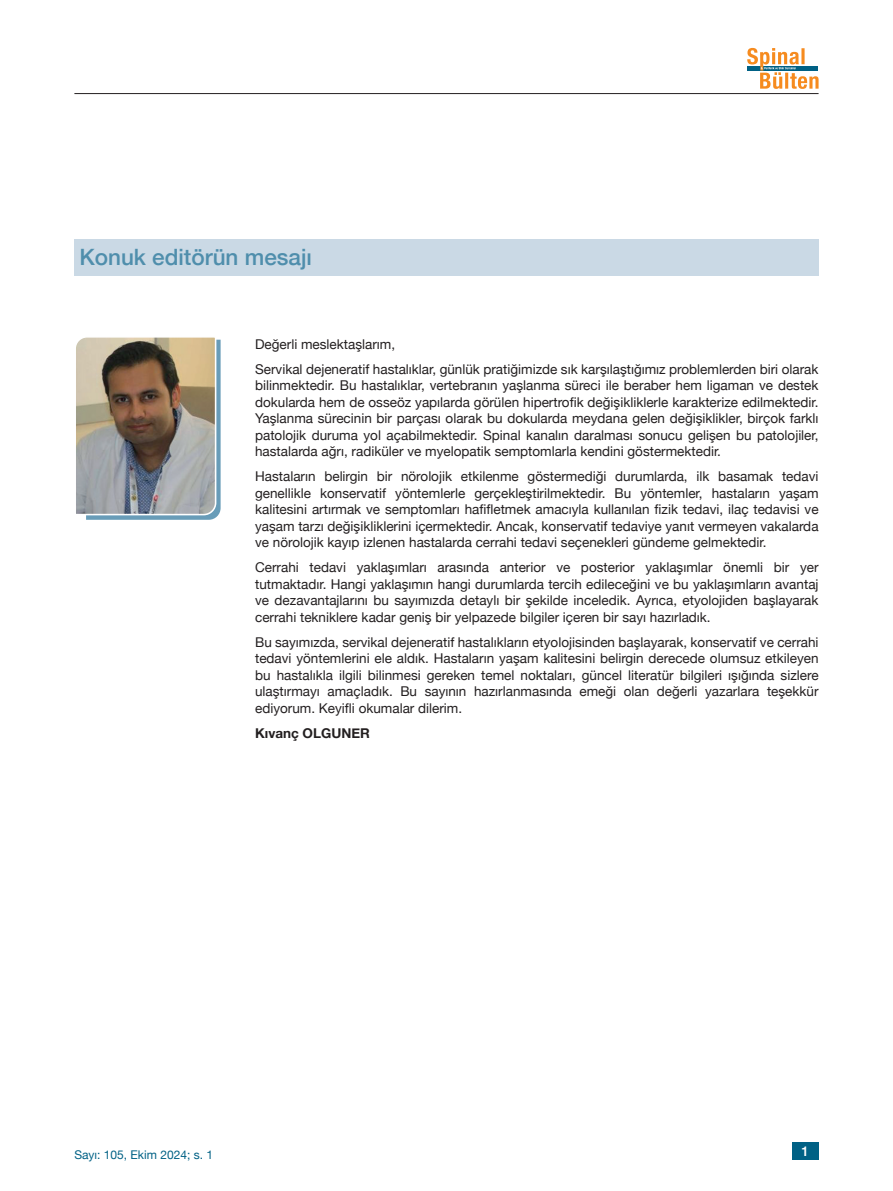
<style>
.page{position:relative;width:893px;height:1191px;background:#fff}
.page>*{position:absolute;margin:0;border:0;box-sizing:border-box;transform-origin:0 0}
.t1{font:500 22.5px "Helvetica Neue";color:#4f8eac}
.t2{font:13.5px/16.5px "Helvetica Neue";color:#231f20;text-align:justify}
.t3{font:700 13.5px "Helvetica Neue";color:#231f20}
.t4{font:500 13.5px "Helvetica Neue";color:#fff}
.t5{font:12px "Helvetica Neue";color:#006185}
</style>
<div class="page">
<svg style="left:747px;top:48px;width:72px;height:41px"></svg>
<hr style="left:74px;top:93px;width:745px;height:1px;background:#231f20">
<div style="left:792px;top:1141px;width:27px;height:18px;background:#006185"></div>
<div style="left:74px;top:239px;width:745px;height:37px;background:#cad9e5"></div>
<img style="left:76px;top:337px;width:145px;height:183px">
<h1 class="t1" style="left:79px;top:239px;width:234px">Konuk editörün mesajı</h1>
<p class="t2" style="left:255px;top:332px;width:565px;line-height:25px">Değerli meslektaşlarım,<br>Servikal dejeneratif hastalıklar, günlük pratiğimizde sık karşılaştığımız problemlerden biri olarak</p>
<p class="t2" style="left:255px;top:378px;width:565px">bilinmektedir. Bu hastalıklar, vertebranın yaşlanma süreci ile beraber hem ligaman ve destek dokularda hem de osseöz yapılarda görülen hipertrofik değişikliklerle karakterize edilmektedir.<br>Yaşlanma sürecinin bir parçası olarak bu dokularda meydana gelen değişiklikler, birçok farklı patolojik duruma yol açabilmektedir. Spinal kanalın daralması sonucu gelişen bu patolojiler, hastalarda ağrı, radiküler ve myelopatik semptomlarla kendini göstermektedir.</p>
<p class="t2" style="left:255px;top:469px;width:565px">Hastaların belirgin bir nörolojik etkilenme göstermediği durumlarda, ilk basamak tedavi genellikle konservatif yöntemlerle gerçekleştirilmektedir. Bu yöntemler, hastaların yaşam kalitesini artırmak ve semptomları hafifletmek amacıyla kullanılan fizik tedavi, ilaç tedavisi ve yaşam tarzı değişikliklerini içermektedir. Ancak, konservatif tedaviye yanıt vermeyen vakalarda ve nörolojik kayıp izlenen hastalarda cerrahi tedavi seçenekleri gündeme gelmektedir.</p>
<p class="t2" style="left:255px;top:560px;width:565px">Cerrahi tedavi yaklaşımları arasında anterior ve posterior yaklaşımlar önemli bir yer tutmaktadır. Hangi yaklaşımın hangi durumlarda tercih edileceğini ve bu yaklaşımların avantaj ve dezavantajlarını bu sayımızda detaylı bir şekilde inceledik. Ayrıca, etyolojiden başlayarak cerrahi tekniklere kadar geniş bir yelpazede bilgiler içeren bir sayı hazırladık.</p>
<p class="t2" style="left:255px;top:634px;width:565px">Bu sayımızda, servikal dejeneratif hastalıkların etyolojisinden başlayarak, konservatif ve cerrahi tedavi yöntemlerini ele aldık. Hastaların yaşam kalitesini belirgin derecede olumsuz etkileyen bu hastalıkla ilgili bilinmesi gereken temel noktaları, güncel literatür bilgileri ışığında sizlere ulaştırmayı amaçladık. Bu sayının hazırlanmasında emeği olan değerli yazarlara teşekkür ediyorum. Keyifli okumalar dilerim.</p>
<p class="t3" style="left:255px;top:722px;width:116px">Kıvanç OLGUNER</p>
<p class="t5" style="left:74px;top:1146px;width:140px">Sayı: 105, Ekim 2024; s. 1</p>
<p class="t4" style="left:801px;top:1140px;width:9px">1</p>
</div>
